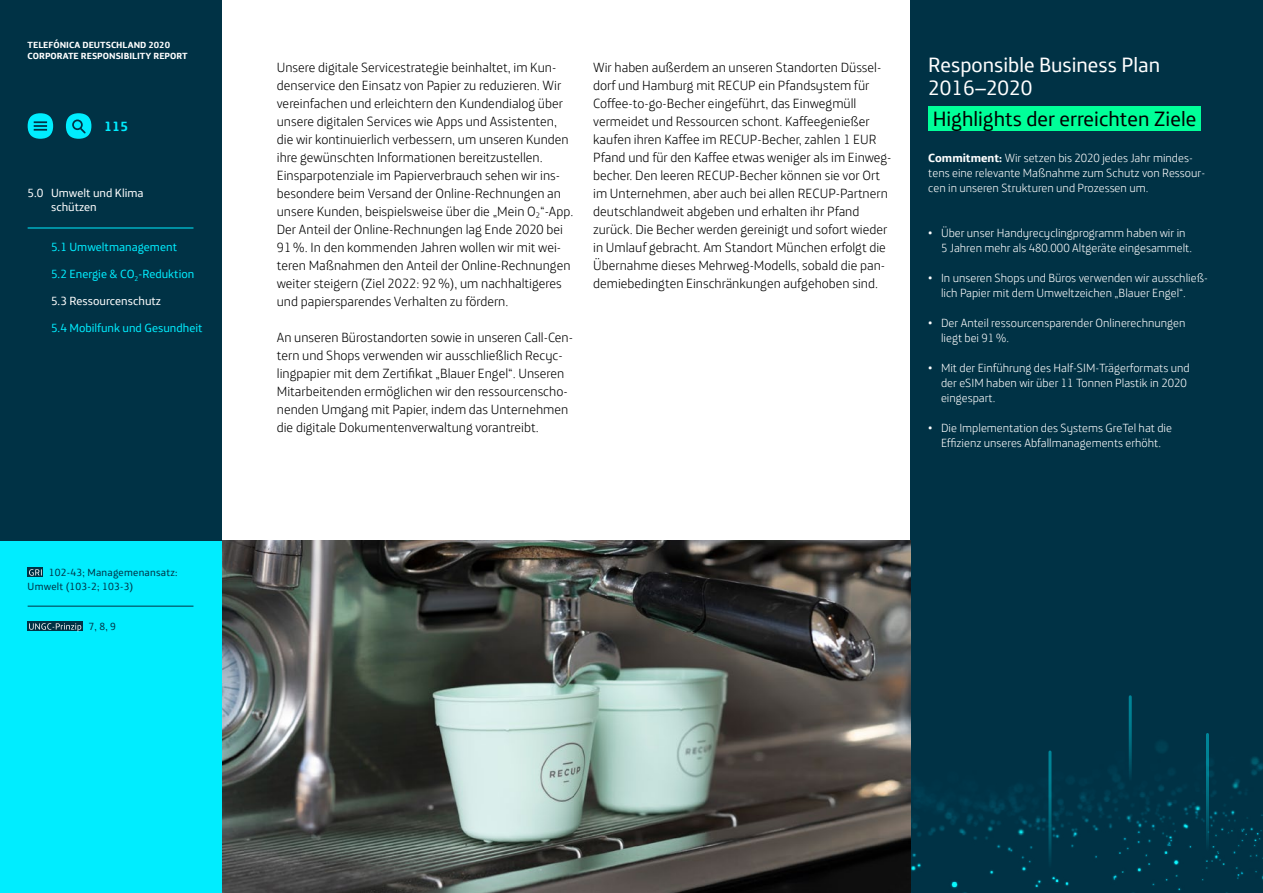
<style>
.page{position:relative;width:1263px;height:893px;background:#fff}
.page>*{position:absolute;margin:0;border:0;box-sizing:border-box;transform-origin:0 0}
.t1{font:21px/22.5px "Telefonica";color:#fff}
.t2{font:21px "Telefonica";color:#000}
.t3{font:300 13.5px/18px "Telefonica";color:#000}
.t4{font:700 13.5px "Telefonica";color:#00edff}
.t5{font:300 12px/15px "Telefonica";color:#fff}
.t6{font:12px "Telefonica";color:#00edff}
.t7{font:12px/13.5px "Telefonica";color:#fff}
.t8{font:10.5px/13.5px "Telefonica";letter-spacing:.02em;color:#003245}
.t9{font:700 9px/10.8px "Telefonica";color:#fff}
.s1{font-weight:700}
</style>
<div class="page">
<div style="left:910px;top:0;width:353px;height:893px;background:#003245"></div>
<img style="left:910px;top:666px;width:353px;height:227px">
<hr style="left:1206px;top:734px;width:3px;height:116px;background:#00edff">
<hr style="left:1048px;top:752px;width:3px;height:115px;background:#00edff">
<hr style="left:1129px;top:697px;width:3px;height:83px;background:#00edff">
<img style="left:221px;top:540px;width:689px;height:353px">
<div style="left:928px;top:106px;width:273px;height:24px;background:#0f9"></div>
<div style="left:0;top:540px;width:221px;height:353px;background:#00edff"></div>
<div style="left:0;top:0;width:221px;height:540px;background:#003245"></div>
<svg style="left:66px;top:113px;width:25px;height:26px"></svg>
<svg style="left:28px;top:113px;width:25px;height:26px"></svg>
<hr style="left:28px;top:228px;width:165px;height:1px;background:#00edff">
<div style="left:28px;top:568px;width:15px;height:9px;background:#003245"></div>
<svg style="left:29px;top:569px;width:13px;height:7px"></svg>
<svg style="left:28px;top:622px;width:55px;height:9px"></svg>
<svg style="left:29px;top:623px;width:52px;height:8px"></svg>
<hr style="left:28px;top:606px;width:165px;height:1px;background:#003245">
<p class="t9" style="left:28px;top:39px;width:162px">TELEFÓNICA DEUTSCHLAND 2020<br>CORPORATE RESPONSIBILITY REPORT</p>
<p class="t4" style="left:104px;top:114px;width:26px">115</p>
<p class="t7" style="left:51px;top:185px;width:94px;text-indent:-23px">5.0 Umwelt und Klima schützen</p>
<p class="t6" style="left:51px;top:237px;width:128px">5.1 Umweltmanagement</p>
<p class="t6" style="left:51px;top:264px;width:145px">5.2 Energie &amp; CO<sub>2</sub>-Reduktion</p>
<p class="t7" style="left:51px;top:293px;width:111px">5.3 Ressourcenschutz</p>
<p class="t6" style="left:51px;top:318px;width:153px">5.4 Mobilfunk und Gesundheit</p>
<p class="t8" style="left:28px;top:565px;width:151px;text-indent:21px">102-43; Managemenansatz:<br>Umwelt (103-2; 103-3)</p>
<p class="t8" style="left:88px;top:619px;width:29px">7, 8, 9</p>
<p class="t3" style="left:277px;top:56px;width:298px">Unsere digitale Servicestrategie beinhaltet, im Kun&shy;denservice den Einsatz von Papier zu reduzieren. Wir vereinfachen und erleichtern den Kundendialog über unsere digitalen Services wie Apps und Assistenten, die wir kontinuierlich verbessern, um unseren Kunden ihre gewünschten Informationen bereitzustellen.<br>Einsparpotenziale im Papierverbrauch sehen wir ins&shy;besondere beim Versand der Online-Rechnungen an unsere Kunden, beispielsweise über die „Mein O<sub>2</sub>“-App.<br>Der Anteil der Online-Rechnungen lag Ende 2020 bei 91%. In den kommenden Jahren wollen wir mit wei&shy;teren Maßnahmen den Anteil der Online-Rechnungen weiter steigern (Ziel 2022: 92%), um nachhaltigeres und papiersparendes Verhalten zu fördern.</p>
<p class="t3" style="left:277px;top:326px;width:298px">An unseren Bürostandorten sowie in unseren Call-Cen&shy;tern und Shops verwenden wir ausschließlich Recyc&shy;lingpapier mit dem Zertifikat „Blauer Engel“. Unseren Mitarbeitenden ermöglichen wir den ressourcenscho&shy;nenden Umgang mit Papier, indem das Unternehmen die digitale Dokumentenverwaltung vorantreibt.</p>
<p class="t3" style="left:593px;top:56px;width:300px">Wir haben außerdem an unseren Standorten Düssel&shy;dorf und Hamburg mit RECUP ein Pfandsystem für Coffee-to-go-Becher eingeführt, das Einwegmüll vermeidet und Ressourcen schont. Kaffeegenießer kaufen ihren Kaffee im RECUP-Becher, zahlen 1 EUR Pfand und für den Kaffee etwas weniger als im Einweg&shy;becher. Den leeren RECUP-Becher können sie vor Ort im Unternehmen, aber auch bei allen RECUP-Partnern deutschlandweit abgeben und erhalten ihr Pfand zurück. Die Becher werden gereinigt und sofort wieder in Umlauf gebracht. Am Standort München erfolgt die Übernahme dieses Mehrweg-Modells, sobald die pan&shy;demiebedingten Einschränkungen aufgehoben sind.</p>
<h1 class="t1" style="left:928px;top:52px;width:233px">Responsible Business Plan<br>2016–2020</h1>
<h1 class="t2" style="left:933px;top:101px;width:265px">Highlights der erreichten Ziele</h1>
<p class="t5" style="left:928px;top:149px;width:278px"><span class="s1">Commitment:</span> Wir setzen bis 2020 jedes Jahr mindes&shy;tens eine relevante Maßnahme zum Schutz von Ressour&shy;cen in unseren Strukturen und Prozessen um.</p>
<p class="t5" style="left:941px;top:224px;width:253px;text-indent:-13px">• Über unser Handyrecyclingprogramm haben wir in<br>5 Jahren mehr als 480.000 Altgeräte eingesammelt.</p>
<p class="t5" style="left:941px;top:269px;width:268px;text-indent:-13px">• In unseren Shops und Büros verwenden wir ausschließ&shy;lich Papier mit dem Umweltzeichen „Blauer Engel“.</p>
<p class="t5" style="left:941px;top:314px;width:246px;text-indent:-13px">• Der Anteil ressourcensparender Onlinerechnungen liegt bei 91%.</p>
<p class="t5" style="left:941px;top:359px;width:250px;text-indent:-13px">• Mit der Einführung des Half-SIM-Trägerformats und der eSIM haben wir über 11 Tonnen Plastik in 2020 eingespart.</p>
<p class="t5" style="left:928px;top:419px;width:245px;text-align:center">• Die Implementation des Systems GreTel hat die<br>Effizienz unseres Abfallmanagements erhöht.</p>
</div>
